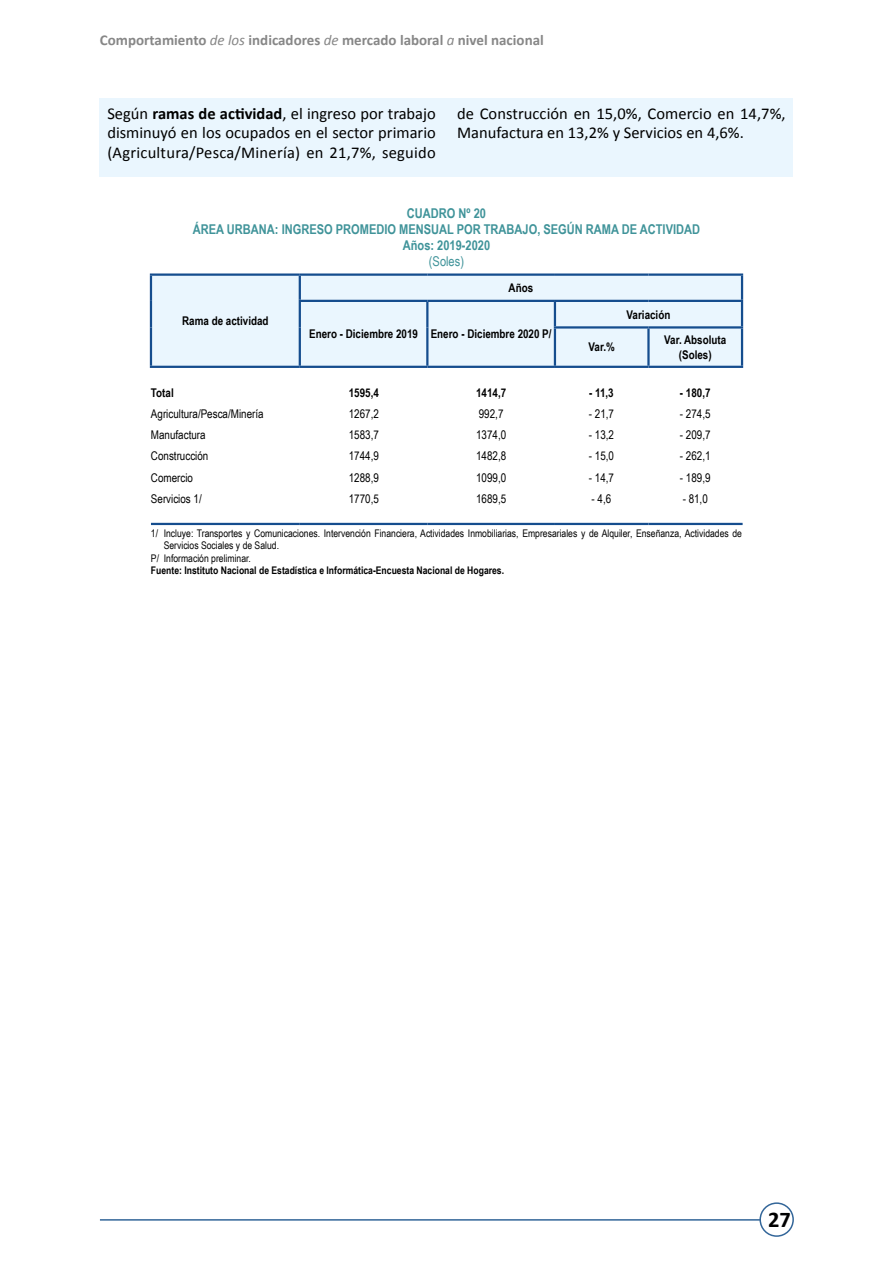
<style>
.page{position:relative;width:893px;height:1263px;background:#fff}
.page>*{position:absolute;margin:0;border:0;box-sizing:border-box;transform-origin:0 0}
.t1{font:700 22.5px "Calibri";color:#000}
.t2{font:16.5px/19.5px "Calibri";letter-spacing:.005em;color:#000;text-align:justify}
.t3{font:700 15px "Calibri";color:#878787}
.t4{font:700 13.5px/16.2px "Arial Narrow";color:#3f9399;text-align:center}
.t5{font:13.5px "Arial Narrow";color:#3f9399}
.t6{font:12px "Arial Narrow";color:#000}
.t7{font:700 12px/14.4px "Arial Narrow";color:#000;text-align:center}
.t8{font:10.5px "Arial Narrow";color:#000}
.t9{font:700 10.5px "Arial Narrow";color:#000}
.s1{font-weight:400;font-style:italic}
.s2{font-weight:700}
</style>
<div class="page">
<hr style="left:100px;top:1219px;width:693px;height:1px;background:#369">
<div style="left:760px;top:1203px;width:33px;height:33px;background:#fff;border-radius:50%"></div>
<div style="left:759px;top:1202px;width:35px;height:35px;border:2px solid #369;border-radius:50%"></div>
<div style="left:99px;top:98px;width:694px;height:78px;background:#eaf6fe"></div>
<svg style="left:151px;top:522px;width:591px;height:4px"></svg>
<div style="left:152px;top:276px;width:589px;height:90px;background:#eaf6fe"></div>
<div style="left:301px;top:302px;width:440px;height:64px;background:#eaf6fe"></div>
<hr style="left:741px;top:276px;width:2px;height:24px;background:#154d8e">
<hr style="left:741px;top:302px;width:2px;height:24px;background:#154d8e">
<hr style="left:150px;top:276px;width:2px;height:25px;background:#154d8e">
<hr style="left:150px;top:301px;width:2px;height:26px;background:#154d8e">
<hr style="left:150px;top:327px;width:2px;height:39px;background:#154d8e">
<hr style="left:299px;top:276px;width:2px;height:24px;background:#154d8e">
<hr style="left:150px;top:273px;width:150px;height:3px;background:#154d8e">
<hr style="left:300px;top:273px;width:127px;height:3px;background:#154d8e">
<hr style="left:427px;top:273px;width:128px;height:3px;background:#154d8e">
<hr style="left:555px;top:273px;width:93px;height:3px;background:#154d8e">
<hr style="left:648px;top:273px;width:95px;height:3px;background:#154d8e">
<hr style="left:299px;top:302px;width:2px;height:25px;background:#154d8e">
<hr style="left:426px;top:302px;width:2px;height:25px;background:#154d8e">
<hr style="left:554px;top:302px;width:2px;height:24px;background:#154d8e">
<hr style="left:299px;top:327px;width:2px;height:39px;background:#154d8e">
<hr style="left:426px;top:327px;width:2px;height:39px;background:#154d8e">
<hr style="left:299px;top:300px;width:128px;height:2px;background:#154d8e">
<hr style="left:427px;top:300px;width:128px;height:2px;background:#154d8e">
<hr style="left:555px;top:300px;width:93px;height:2px;background:#154d8e">
<hr style="left:648px;top:300px;width:95px;height:2px;background:#154d8e">
<hr style="left:554px;top:326px;width:94px;height:3px;background:#154d8e">
<hr style="left:648px;top:326px;width:95px;height:3px;background:#154d8e">
<hr style="left:554px;top:329px;width:2px;height:37px;background:#154d8e">
<hr style="left:647px;top:329px;width:3px;height:37px;background:#154d8e">
<hr style="left:741px;top:329px;width:2px;height:37px;background:#154d8e">
<hr style="left:300px;top:366px;width:127px;height:2px;background:#154d8e">
<hr style="left:427px;top:366px;width:128px;height:2px;background:#154d8e">
<hr style="left:555px;top:366px;width:93px;height:2px;background:#154d8e">
<hr style="left:648px;top:366px;width:95px;height:2px;background:#154d8e">
<hr style="left:150px;top:366px;width:150px;height:2px;background:#154d8e">
<hr style="left:151px;top:523px;width:149px;height:2px;background:#154d8e">
<hr style="left:300px;top:523px;width:127px;height:2px;background:#154d8e">
<hr style="left:427px;top:523px;width:128px;height:2px;background:#154d8e">
<hr style="left:555px;top:523px;width:93px;height:2px;background:#154d8e">
<hr style="left:648px;top:523px;width:95px;height:2px;background:#154d8e">
<p class="t3" style="left:100px;top:30px;width:445px">Comportamiento <span class="s1">de los</span> indicadores <span class="s1">de</span> mercado laboral <span class="s1">a</span> nivel nacional</p>
<p class="t2" style="left:107px;top:104px;width:330px">Según <span class="s2">ramas de actividad</span>, el ingreso por trabajo disminuyó en los ocupados en el sector primario (Agricultura/Pesca/Minería) en 21,7%, seguido</p>
<p class="t2" style="left:457px;top:104px;width:330px">de Construcción en 15,0%, Comercio en 14,7%,<br>Manufactura en 13,2% y Servicios en 4,6%.</p>
<p class="t4" style="left:193px;top:204px;width:509px">CUADRO Nº 20<br>ÁREA URBANA: INGRESO PROMEDIO MENSUAL POR TRABAJO, SEGÚN RAMA DE ACTIVIDAD<br>Años: 2019-2020</p>
<p class="t5" style="left:429px;top:251px;width:37px">(Soles)</p>
<p class="t7" style="left:182px;top:313px;width:88px">Rama de actividad</p>
<p class="t7" style="left:509px;top:280px;width:26px">Años</p>
<p class="t7" style="left:309px;top:326px;width:244px">Enero - Diciembre 2019 Enero - Diciembre 2020 P/</p>
<p class="t7" style="left:627px;top:306px;width:45px">Variación</p>
<p class="t7" style="left:589px;top:339px;width:28px">Var.%</p>
<p class="t7" style="left:664px;top:332px;width:63px">Var. Absoluta (Soles)</p>
<p class="t7" style="left:151px;top:385px;width:24px">Total</p>
<p class="t7" style="left:349px;top:385px;width:32px">1595,4</p>
<p class="t7" style="left:476px;top:385px;width:32px">1414,7</p>
<p class="t7" style="left:589px;top:385px;width:26px">- 11,3</p>
<p class="t7" style="left:680px;top:385px;width:32px">- 180,7</p>
<p class="t6" style="left:151px;top:405px;width:114px">Agricultura/Pesca/Minería</p>
<p class="t6" style="left:349px;top:405px;width:32px">1267,2</p>
<p class="t6" style="left:479px;top:405px;width:26px">992,7</p>
<p class="t6" style="left:589px;top:405px;width:27px">- 21,7</p>
<p class="t6" style="left:680px;top:405px;width:32px">- 274,5</p>
<p class="t6" style="left:151px;top:426px;width:56px">Manufactura</p>
<p class="t6" style="left:349px;top:426px;width:32px">1583,7</p>
<p class="t6" style="left:476px;top:426px;width:32px">1374,0</p>
<p class="t6" style="left:589px;top:426px;width:27px">- 13,2</p>
<p class="t6" style="left:680px;top:426px;width:32px">- 209,7</p>
<p class="t6" style="left:151px;top:447px;width:59px">Construcción</p>
<p class="t6" style="left:349px;top:447px;width:32px">1744,9</p>
<p class="t6" style="left:476px;top:447px;width:32px">1482,8</p>
<p class="t6" style="left:589px;top:447px;width:27px">- 15,0</p>
<p class="t6" style="left:680px;top:447px;width:32px">- 262,1</p>
<p class="t6" style="left:151px;top:469px;width:44px">Comercio</p>
<p class="t6" style="left:349px;top:469px;width:32px">1288,9</p>
<p class="t6" style="left:476px;top:469px;width:32px">1099,0</p>
<p class="t6" style="left:589px;top:469px;width:27px">- 14,7</p>
<p class="t6" style="left:680px;top:469px;width:32px">- 189,9</p>
<p class="t6" style="left:151px;top:490px;width:52px">Servicios 1/</p>
<p class="t6" style="left:349px;top:490px;width:32px">1770,5</p>
<p class="t6" style="left:476px;top:490px;width:32px">1689,5</p>
<p class="t6" style="left:592px;top:490px;width:21px">- 4,6</p>
<p class="t6" style="left:683px;top:490px;width:27px">- 81,0</p>
<p class="t8" style="left:151px;top:525px;width:593px">1/ Incluye: Transportes y Comunicaciones. Intervención Financiera, Actividades Inmobiliarias, Empresariales y de Alquiler, Enseñanza, Actividades de</p>
<p class="t8" style="left:164px;top:538px;width:117px">Servicios Sociales y de Salud.</p>
<p class="t8" style="left:151px;top:550px;width:102px">P/ Información preliminar.</p>
<p class="t9" style="left:151px;top:563px;width:355px">Fuente: Instituto Nacional de Estadística e Informática-Encuesta Nacional de Hogares.</p>
<h1 class="t1" style="left:768px;top:1205px;width:24px">27</h1>
</div>
